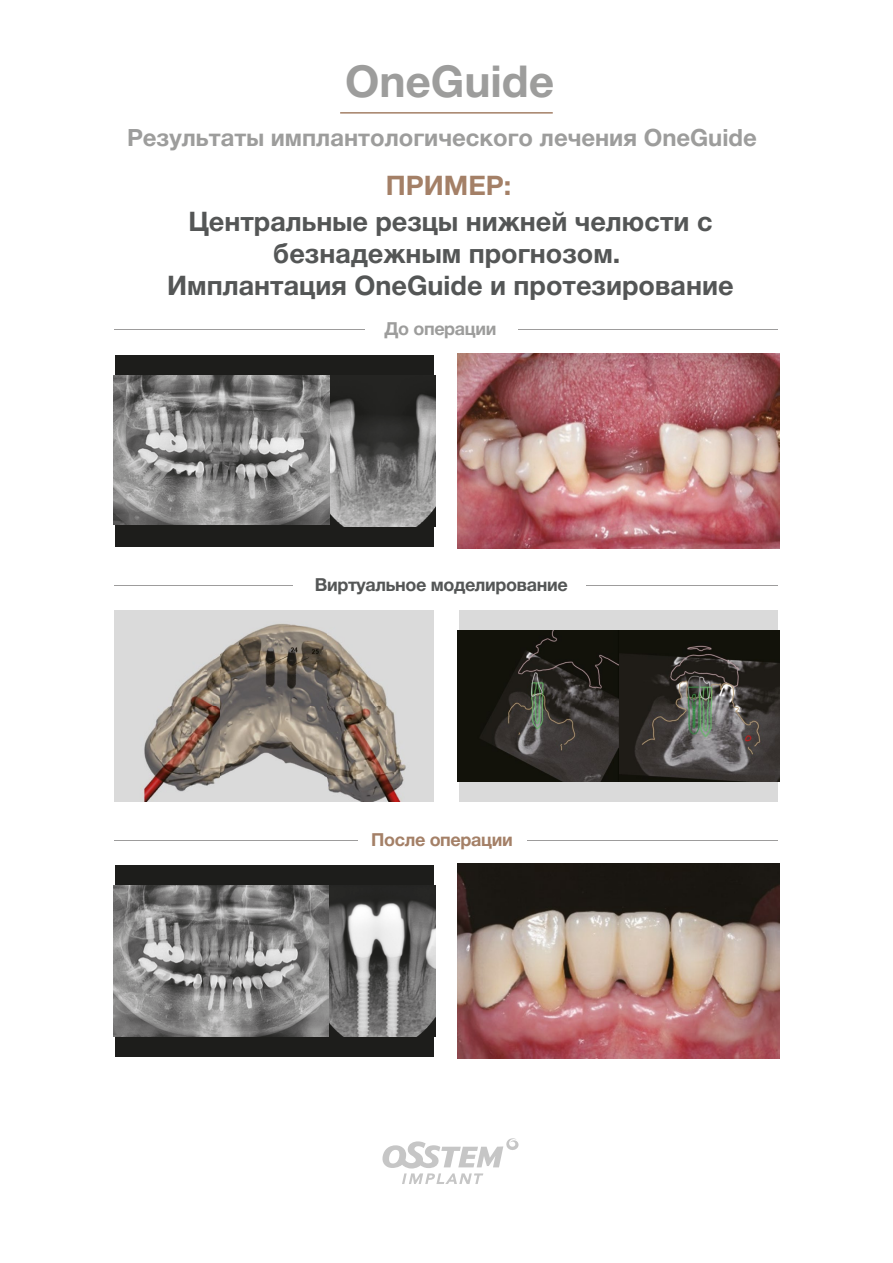
<style>
.page{position:relative;width:893px;height:1263px;background:#fff}
.page>*{position:absolute;margin:0;border:0;box-sizing:border-box;transform-origin:0 0}
.t1{font:700 44.1px "Helvetica Neue Cyr";color:#9d9d9c}
.t2{font:700 27px/32.4px "Helvetica Neue Cyr";color:#545656;text-align:center}
.t3{font:700 27px "Helvetica Neue Cyr";color:#a48067}
.t4{font:700 23.85px "Helvetica Neue Cyr";color:#9d9d9c}
.t5{font:700 18px "Helvetica Neue Cyr";letter-spacing:-.02em;color:#545656}
.t6{font:700 18px "Helvetica Neue Cyr";letter-spacing:-.02em;color:#a48067}
.t7{font:700 18px "Helvetica Neue Cyr";letter-spacing:-.02em;color:#9d9d9c}
</style>
<div class="page">
<div style="left:115px;top:355px;width:319px;height:192px;background:#1d1d1b"></div>
<img style="left:458px;top:354px;width:322px;height:194px">
<img style="left:329px;top:376px;width:106px;height:150px">
<img style="left:113px;top:375px;width:216px;height:150px">
<svg style="left:382px;top:1138px;width:137px;height:46px"></svg>
<img style="left:115px;top:610px;width:319px;height:192px">
<div style="left:115px;top:865px;width:319px;height:192px;background:#1d1d1b"></div>
<div style="left:459px;top:610px;width:319px;height:192px;background:#dadada"></div>
<img style="left:458px;top:864px;width:322px;height:194px">
<hr style="left:340px;top:112px;width:213px;height:2px;background:#a48067">
<img style="left:329px;top:886px;width:106px;height:150px">
<img style="left:113px;top:886px;width:216px;height:150px">
<img style="left:458px;top:631px;width:322px;height:150px">
<hr style="left:115px;top:330px;width:663px;height:1px;background:#9d9c9c">
<div style="left:366px;top:317px;width:152px;height:25px;background:#fff"></div>
<hr style="left:115px;top:840px;width:663px;height:1px;background:#9d9c9c">
<div style="left:358px;top:827px;width:168px;height:26px;background:#fff"></div>
<hr style="left:115px;top:585px;width:663px;height:1px;background:#9d9c9c">
<div style="left:293px;top:572px;width:293px;height:26px;background:#fff"></div>
<h1 class="t1" style="left:345px;top:57px;width:211px">OneGuide</h1>
<p class="t4" style="left:127px;top:124px;width:631px">Результаты имплантологического лечения OneGuide</p>
<p class="t3" style="left:386px;top:171px;width:127px">ПРИМЕР:</p>
<p class="t2" style="left:167px;top:205px;width:568px">Центральные резцы нижней челюсти с безнадежным прогнозом.<br>Имплантация OneGuide и протезирование</p>
<p class="t7" style="left:384px;top:318px;width:113px">До операции</p>
<p class="t5" style="left:315px;top:574px;width:255px">Виртуальное моделирование</p>
<p class="t6" style="left:371px;top:829px;width:143px">После операции</p>
</div>
